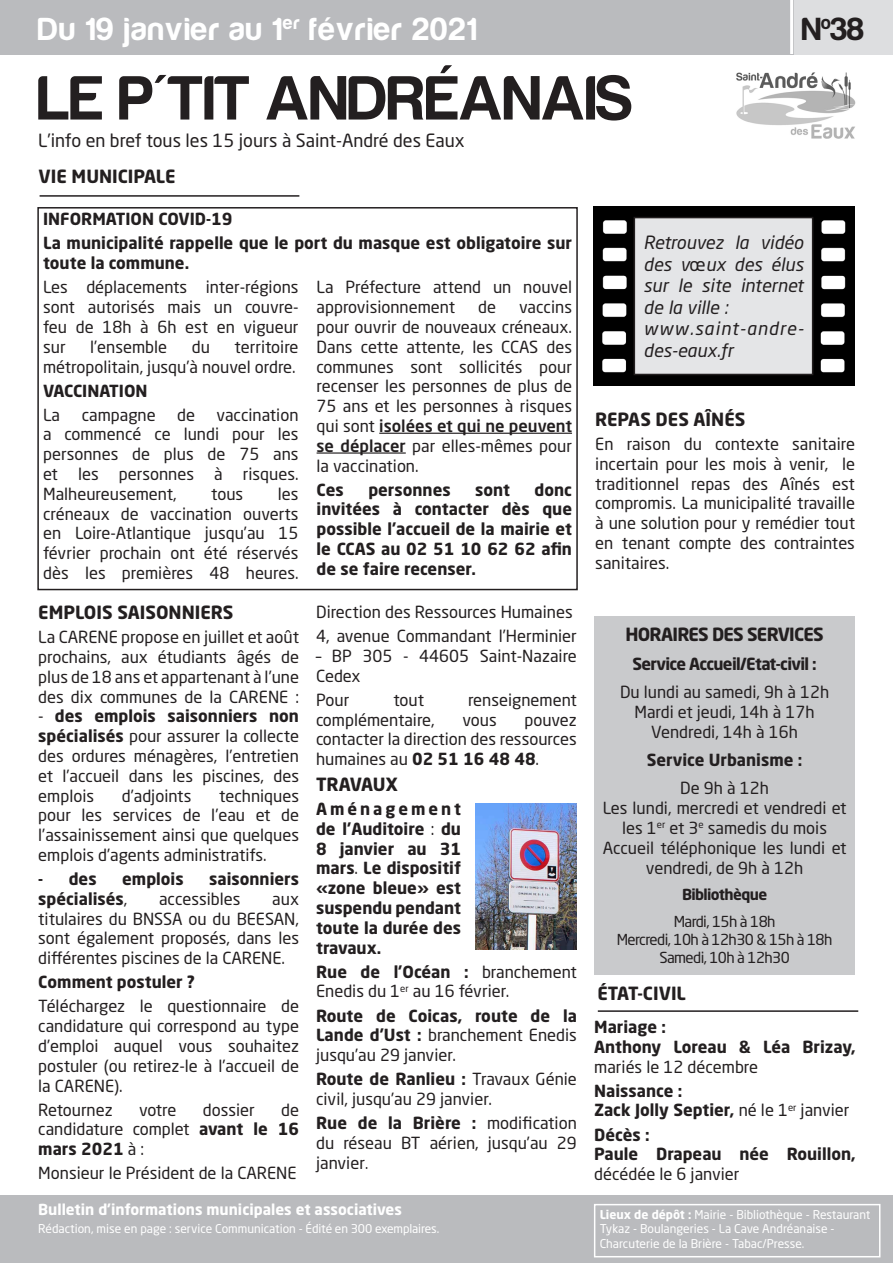
<style>
.page{position:relative;width:893px;height:1263px;background:#fff}
.page>*{position:absolute;margin:0;border:0;box-sizing:border-box;transform-origin:0 0}
.t1{font:700 64.5px "Harabara";letter-spacing:.01em;color:#231f20}
.t2{font:700 33px "Harabara";letter-spacing:.05em;color:#fff}
.t3{font:700 33px "Harabara";color:#231f20}
.t4{font:italic 18px/21.6px "Neo Sans Std";color:#231f20}
.t5{font:700 18px "Neo Sans Std";color:#231f20}
.t6{font:18px "Neo Sans Std";color:#231f20}
.t7{font:700 18px "Neo Sans Std";letter-spacing:-.04em;color:#231f20}
.t8{font:700 18px "Neo Sans Std";letter-spacing:-.02em;color:#231f20}
.t9{font:16.5px/19.8px "Neo Sans Std";color:#231f20;text-align:justify}
.t10{font:700 16.5px/19.8px "Neo Sans Std";color:#231f20}
.t11{font:700 16.5px "Neo Sans Std";letter-spacing:-.04em;color:#231f20}
.t12{font:15px/18px "Neo Sans Std";letter-spacing:-.04em;color:#231f20;text-align:center}
.t13{font:700 15px "Neo Sans Std";color:#fff}
.t14{font:700 15px "Neo Sans Std";letter-spacing:-.04em;color:#231f20}
.t15{font:12px/14.4px "Neo Sans Std";color:#fff}
.s1{font-weight:500}
.s2{font-weight:700}
.s3{font-weight:400}
.s4{font-size:15px}
.s5{font-style:normal}
</style>
<div class="page">
<img style="left:594px;top:206px;width:260px;height:180px">
<div style="left:0;top:0;width:893px;height:55px;background:#babbbe"></div>
<div style="left:794px;top:0;width:99px;height:54px;background:#dddee0"></div>
<hr style="left:790px;top:0;width:3px;height:54px;background:#fff">
<div style="left:0;top:1195px;width:893px;height:68px;background:#babbbe"></div>
<div style="left:594px;top:1204px;width:286px;height:53px;border:2px solid #fff"></div>
<hr style="left:40px;top:195px;width:259px;height:2px;background:#231f20">
<hr style="left:598px;top:1010px;width:260px;height:2px;background:#231f20">
<img style="left:736px;top:72px;width:120px;height:67px">
<div style="left:594px;top:616px;width:261px;height:358px;background:#c9cacc"></div>
<hr style="left:379px;top:433px;width:193px;height:1px;background:#231f20">
<hr style="left:317px;top:452px;width:89px;height:2px;background:#231f20">
<div style="left:37px;top:207px;width:541px;height:383px;border:2px solid #231f20"></div>
<div style="left:634px;top:218px;width:179px;height:156px;background:#e4e5e7"></div>
<div style="left:634px;top:217px;width:179px;height:158px;border:2px solid #231f20"></div>
<img style="left:476px;top:803px;width:101px;height:147px">
<h2 class="t2" style="left:38px;top:12px;width:440px">Du 19 janvier au 1<sup>er</sup> février 2021</h2>
<h1 class="t1" style="left:38px;top:65px;width:596px">LE P'TIT ANDRÉANAIS</h1>
<p class="t6" style="left:38px;top:130px;width:428px">L’info en bref tous les 15 jours à Saint-André des Eaux</p>
<p class="t5" style="left:39px;top:165px;width:138px">VIE MUNICIPALE</p>
<h2 class="t3" style="left:802px;top:12px;width:64px">N<sup>o</sup>38</h2>
<p class="t10" style="left:43px;top:207px;width:530px;line-height:24px">INFORMATION COVID-19<br>La municipalité rappelle que le port du masque est obligatoire sur</p>
<p class="t10" style="left:43px;top:253px;width:148px">toute la commune.</p>
<p class="t9" style="left:43px;top:277px;width:257px">Les déplacements inter-régions sont autorisés mais un couvre&shy;feu de 18h à 6h est en vigueur sur</p>
<p class="t9" style="left:317px;top:277px;width:257px">La Préfecture attend un nouvel approvisionnement</p>
<p class="t9" style="left:317px;top:297px;width:257px;text-indent:203px">vaccins pour ouvrir de nouveaux créneaux.<br>Dans cette attente, les CCAS des communes sont sollicités pour recenser les personnes de plus de 75 ans et les personnes à risques qui sont <span class="s1">isolées et qui ne peuvent se déplacer</span> par elles-mêmes pour la vaccination.</p>
<p class="t10" style="left:317px;top:479px;width:29px">Ces</p>
<p class="t10" style="left:368px;top:479px;width:84px">personnes</p>
<p class="t10" style="left:475px;top:479px;width:36px">sont</p>
<p class="t9" style="left:478px;top:297px;width:19px">de</p>
<p class="t9" style="left:43px;top:337px;width:257px;text-align:right">territoire<br>métropolitain, jusqu’à nouvel ordre.</p>
<p class="t10" style="left:43px;top:380px;width:106px">VACCINATION</p>
<p class="t9" style="left:43px;top:404px;width:19px">La</p>
<p class="t9" style="left:82px;top:404px;width:76px">campagne</p>
<p class="t9" style="left:177px;top:404px;width:19px">de</p>
<p class="t9" style="left:90px;top:337px;width:79px">l’ensemble</p>
<p class="t9" style="left:192px;top:337px;width:20px">du</p>
<p class="t9" style="left:43px;top:404px;width:257px;text-indent:174px">vaccination a commencé ce lundi pour les personnes de plus de 75 ans et les personnes à risques.<br>Malheureusement,</p>
<p class="t10" style="left:317px;top:479px;width:257px;text-align:justify;text-indent:218px">donc invitées à contacter dès que possible l’accueil de la mairie et le CCAS au 02 51 10 62 62 afin de se faire recenser.</p>
<p class="t9" style="left:43px;top:484px;width:257px;text-indent:235px">les créneaux de vaccination ouverts en Loire-Atlantique jusqu’au 15 février prochain ont été réservés dès les premières 48 heures.</p>
<p class="t9" style="left:211px;top:484px;width:33px">tous</p>
<p class="t5" style="left:38px;top:601px;width:197px">EMPLOIS SAISONNIERS</p>
<p class="t9" style="left:38px;top:627px;width:262px">La CARENE propose en juillet et août prochains, aux étudiants âgés de plus de 18 ans et appartenant à l’une des dix communes de la CARENE :</p>
<p class="t9" style="left:38px;top:706px;width:262px">- <span class="s2">des emplois saisonniers non spécialisés</span> pour assurer la collecte des ordures ménagères, l’entretien et l’accueil dans les piscines, des emplois</p>
<p class="t9" style="left:38px;top:785px;width:262px;text-indent:181px">techniques pour les services de l’eau et de l’assainissement ainsi que quelques emplois d’agents administratifs.</p>
<p class="t10" style="left:38px;top:868px;width:60px">- des</p>
<p class="t10" style="left:122px;top:868px;width:63px">emplois</p>
<p class="t10" style="left:209px;top:868px;width:91px">saisonniers</p>
<p class="t10" style="left:38px;top:888px;width:91px">spécialisés<span class="s3">,</span></p>
<p class="t9" style="left:159px;top:889px;width:83px">accessibles</p>
<p class="t9" style="left:122px;top:785px;width:71px">d’adjoints</p>
<p class="t9" style="left:38px;top:889px;width:262px;text-indent:234px">aux titulaires du BNSSA ou du BEESAN, sont également proposés, dans les différentes piscines de la CARENE.</p>
<p class="t10" style="left:38px;top:972px;width:158px">Comment postuler ?</p>
<p class="t9" style="left:38px;top:996px;width:262px">Téléchargez le questionnaire de candidature qui correspond au type d’emploi auquel vous souhaitez postuler (ou retirez-le à l’accueil de la CARENE).</p>
<p class="t9" style="left:38px;top:1099px;width:76px">Retournez</p>
<p class="t9" style="left:139px;top:1099px;width:39px">votre</p>
<p class="t9" style="left:203px;top:1099px;width:53px">dossier</p>
<p class="t9" style="left:38px;top:1099px;width:262px;text-indent:243px">de candidature complet <span class="s2">avant le 16 mars 2021</span> à :</p>
<p class="t9" style="left:38px;top:1163px;width:260px">Monsieur le Président de la CARENE</p>
<p class="t9" style="left:316px;top:600px;width:262px;line-height:24px">Direction des Ressources Humaines<br>4, avenue Commandant l’Herminier</p>
<p class="t9" style="left:316px;top:646px;width:262px">– BP 305 - 44605 Saint-Nazaire<br>Cedex</p>
<p class="t9" style="left:316px;top:689px;width:35px">Pour</p>
<p class="t9" style="left:393px;top:689px;width:32px">tout</p>
<p class="t9" style="left:468px;top:689px;width:110px">renseignement</p>
<p class="t9" style="left:316px;top:709px;width:120px">complémentaire,</p>
<p class="t9" style="left:462px;top:709px;width:36px">vous</p>
<p class="t9" style="left:316px;top:709px;width:262px;text-indent:208px">pouvez contacter la direction des ressources humaines au <span class="s2">02 51 16 48 48</span>.</p>
<p class="t8" style="left:316px;top:773px;width:84px">TRAVAUX</p>
<p class="t10" style="left:316px;top:798px;width:146px;text-align:justify">Aménagement de l’Auditoire <span class="s3">:</span> du 8 janvier au 31 mars<span class="s3">.</span> Le dispositif «zone bleue» est suspendu pendant toute la durée des travaux.</p>
<p class="t9" style="left:316px;top:961px;width:262px"><span class="s2">Rue de l’Océan :</span> branchement<br>Enedis du 1<sup>er</sup> au 16 février.</p>
<p class="t9" style="left:316px;top:1005px;width:262px"><span class="s2">Route de Coicas, route de la Lande d’Ust :</span> branchement Enedis jusqu’au 29 janvier.</p>
<p class="t9" style="left:316px;top:1069px;width:262px"><span class="s2">Route de Ranlieu :</span> Travaux Génie civil, jusqu’au 29 janvier.</p>
<p class="t9" style="left:316px;top:1113px;width:262px"><span class="s2">Rue de la Brière :</span> modification du réseau BT aérien, jusqu’au 29 janvier<span class="s4">.</span></p>
<p class="t13" style="left:38px;top:1200px;width:365px">Bulletin d’informations municipales et associatives</p>
<p class="t15" style="left:38px;top:1221px;width:402px">Rédaction, mise en page : service Communication - Édité en 300 exemplaires.</p>
<p class="t4" style="left:644px;top:231px;width:162px">Retrouvez la vidéo des v<span class="s5">œ</span>ux des élus sur le site internet de la ville : www.saint-andre&shy;des-eaux.fr</p>
<p class="t5" style="left:595px;top:408px;width:152px">REPAS DES AÎNÉS</p>
<p class="t9" style="left:595px;top:434px;width:261px">En raison du contexte sanitaire incertain pour les mois à venir, le traditionnel repas des Aînés est compromis. La municipalité travaille à une solution pour y remédier tout en tenant compte des contraintes sanitaires.</p>
<p class="t7" style="left:625px;top:623px;width:200px">HORAIRES DES SERVICES</p>
<p class="t11" style="left:632px;top:653px;width:186px">Service Accueil/Etat-civil :</p>
<p class="t9" style="left:620px;top:682px;width:211px;text-align:center">Du lundi au samedi, 9h à 12h<br>Mardi et jeudi, 14h à 17h<br>Vendredi, 14h à 16h</p>
<p class="t10" style="left:647px;top:749px;width:157px">Service Urbanisme :</p>
<p class="t9" style="left:603px;top:778px;width:245px;text-align:center">De 9h à 12h<br>Les lundi, mercredi et vendredi et les 1<sup>er</sup> et 3<sup>e</sup> samedis du mois<br>Accueil téléphonique les lundi et vendredi, de 9h à 12h</p>
<p class="t14" style="left:682px;top:885px;width:87px">Bibliothèque</p>
<p class="t12" style="left:617px;top:912px;width:217px">Mardi, 15h à 18h<br>Mercredi, 10h à 12h30 &amp; 15h à 18h<br>Samedi, 10h à 12h30</p>
<p class="t5" style="left:597px;top:982px;width:90px">ÉTAT-CIVIL</p>
<p class="t10" style="left:594px;top:1016px;width:263px">Mariage :<br>Anthony Loreau &amp; Léa Brizay,</p>
<p class="t9" style="left:594px;top:1056px;width:165px">mariés le 12 décembre</p>
<p class="t10" style="left:594px;top:1080px;width:257px">Naissance :<br>Zack Jolly Septier, <span class="s3">né le 1</span><sup>er</sup> <span class="s3">janvier</span></p>
<p class="t10" style="left:594px;top:1124px;width:263px">Décès :<br>Paule Drapeau née Rouillon,</p>
<p class="t9" style="left:594px;top:1164px;width:147px">décédée le 6 janvier</p>
<p class="t15" style="left:600px;top:1207px;width:272px"><span class="s2">Lieux de dépôt :</span> Mairie - Bibliothèque - Restaurant<br>Tykaz - Boulangeries - La Cave Andréanaise -<br>Charcuterie de la Brière - Tabac/Presse.</p>
</div>
